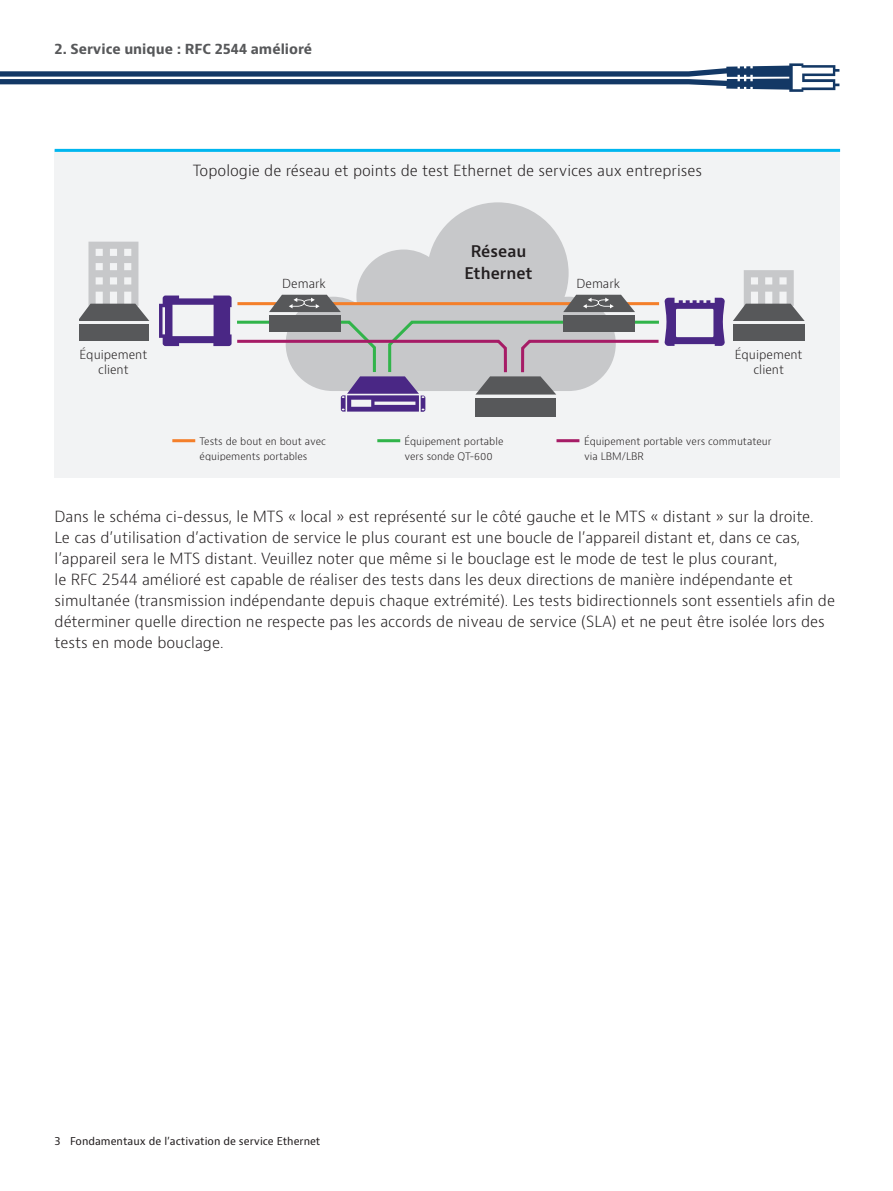
<style>
.page{position:relative;width:893px;height:1191px;background:#fff}
.page>*{position:absolute;margin:0;border:0;box-sizing:border-box;transform-origin:0 0}
.t1{font:600 15.6px/22.2px "Bernino Sans";color:#231f20;text-align:center}
.t2{font:300 15px/21px "Bernino Sans";color:#231f20}
.t3{font:700 13.5px "Bernino Sans";color:#57585a}
.t4{font:300 12.15px/15.1px "Bernino Sans";color:#231f20;text-align:center}
.t5{font:10.5px "Bernino Sans";color:#231f20}
.t6{font:300 10.2px/15.1px "Bernino Sans";color:#231f20}
</style>
<div class="page">
<svg style="left:0;top:63px;width:839px;height:29px"></svg>
<div style="left:55px;top:150px;width:785px;height:328px;background:#f2f3f4"></div>
<svg style="left:286px;top:202px;width:330px;height:93px"></svg>
<div style="left:733px;top:324px;width:72px;height:17px;background:#57585a"></div>
<svg style="left:733px;top:270px;width:72px;height:51px"></svg>
<div style="left:79px;top:324px;width:70px;height:17px;background:#57585a"></div>
<svg style="left:79px;top:242px;width:70px;height:79px"></svg>
<div style="left:475px;top:398px;width:81px;height:19px;background:#57585a"></div>
<svg style="left:159px;top:295px;width:566px;height:117px"></svg>
<hr style="left:556px;top:439px;width:23px;height:3px;background:#a61c66">
<hr style="left:377px;top:439px;width:23px;height:3px;background:#31b44a">
<hr style="left:172px;top:439px;width:23px;height:3px;background:#f47f2a">
<hr style="left:55px;top:149px;width:785px;height:3px;background:#00b6ef">
<p class="t3" style="left:55px;top:40px;width:259px">2. Service unique : RFC 2544 amélioré</p>
<p class="t2" style="left:193px;top:161px;width:511px">Topologie de réseau et points de test Ethernet de services aux entreprises</p>
<p class="t4" style="left:80px;top:347px;width:69px">Équipement client</p>
<p class="t1" style="left:464px;top:240px;width:70px">Réseau<br>Ethernet</p>
<p class="t4" style="left:282px;top:276px;width:45px">Demark</p>
<p class="t4" style="left:576px;top:276px;width:45px">Demark</p>
<p class="t4" style="left:735px;top:347px;width:69px">Équipement client</p>
<p class="t6" style="left:200px;top:433px;width:128px">Tests de bout en bout avec équipements portables</p>
<p class="t6" style="left:404px;top:433px;width:100px">Équipement portable vers sonde QT-600</p>
<p class="t6" style="left:584px;top:433px;width:189px">Équipement portable vers commutateur via LBM/LBR</p>
<p class="t2" style="left:55px;top:506px;width:782px">Dans le schéma ci-dessus, le MTS « local » est représenté sur le côté gauche et le MTS « distant » sur la droite.<br>Le cas d’utilisation d’activation de service le plus courant est une boucle de l’appareil distant et, dans ce cas, l’appareil sera le MTS distant. Veuillez noter que même si le bouclage est le mode de test le plus courant,<br>le RFC 2544 amélioré est capable de réaliser des tests dans les deux directions de manière indépendante et simultanée (transmission indépendante depuis chaque extrémité). Les tests bidirectionnels sont essentiels afin de déterminer quelle direction ne respecte pas les accords de niveau de service (SLA) et ne peut être isolée lors des tests en mode bouclage.</p>
<p class="t5" style="left:55px;top:1134px;width:267px">3 Fondamentaux de l’activation de service Ethernet</p>
</div>
